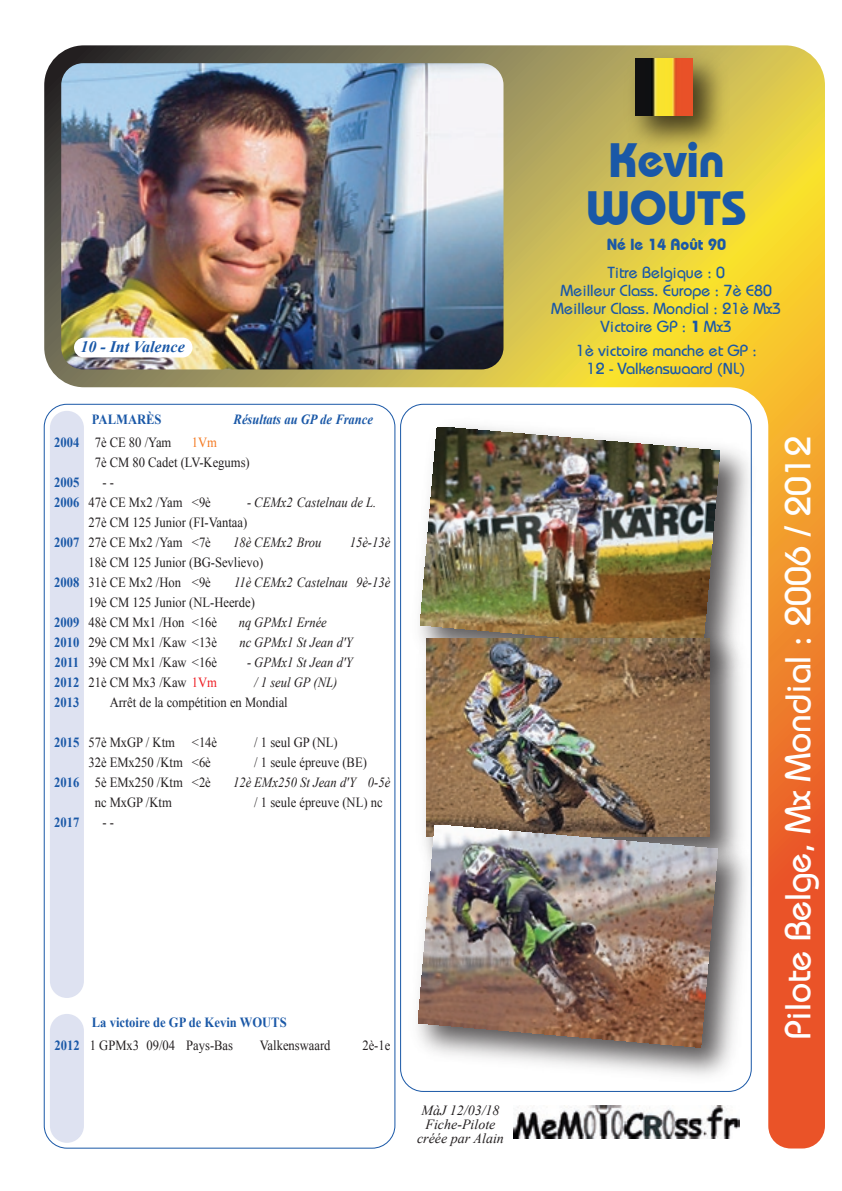
<style>
.page{position:relative;width:842px;height:1191px;background:#fff}
.page>*{position:absolute;margin:0;border:0;box-sizing:border-box;transform-origin:0 0}
.t1{font:700 48px/48px "Bauhaus IT Cby BT";color:#1a58a7;text-align:center}
.t2{font:36px "Bauhaus";color:#fff}
.t3{font:16px/18px "Bauhaus";color:#1a58a7;text-align:center}
.t4{font:italic 700 16px "Times New Roman";color:#1a58a7}
.t5{font:700 16px "Bauhaus IT Cby BT";color:#1a58a7}
.t6{font:14px/20px "Times New Roman";color:#231f20;scale:.9 1}
.t7{font:italic 14px "Times New Roman";color:#231f20;scale:.9 1}
.t8{font:700 14px/20px "Times New Roman";color:#1a58a7;scale:.9 1}
.t9{font:italic 14px/14px "Times New Roman";color:#231f20;text-align:center}
.t10{font:italic 700 14px "Times New Roman";color:#1a58a7;scale:.9 1}
.t11{font:14px "Times New Roman";color:#f47921;scale:.9 1}
.s1{color:#ee1d23}
.s2{font-weight:700;color:#1a58a7}
.s3{font-family:"Bauhaus IT Cby BT";font-weight:700}
</style>
<div class="page">
<img style="left:44px;top:45px;width:781px;height:1103px">
<div style="left:50px;top:1014px;width:34px;height:128px;background:#dee2f1"></div>
<img style="left:618px;top:45px;width:120px;height:116px">
<img style="left:636px;top:59px;width:56px;height:56px">
<svg style="left:74px;top:338px;width:119px;height:19px"></svg>
<p class="t4" style="left:80px;top:336px;width:106px">10 - Int Valence</p>
<p class="t8" style="left:54px;top:432px;width:29px">2004</p>
<p class="t8" style="left:54px;top:472px;width:29px">2005<br>2006</p>
<p class="t8" style="left:54px;top:532px;width:29px">2007</p>
<p class="t8" style="left:54px;top:572px;width:29px">2008</p>
<p class="t8" style="left:54px;top:612px;width:29px;text-align:justify">2009<br>2010<br>2011<br>2012<br>2013</p>
<p class="t8" style="left:54px;top:732px;width:29px">2015</p>
<p class="t8" style="left:54px;top:772px;width:29px">2016</p>
<p class="t8" style="left:54px;top:812px;width:29px">2017</p>
<p class="t8" style="left:92px;top:409px;width:79px">PALMARÈS</p>
<p class="t10" style="left:234px;top:409px;width:157px">Résultats au GP de France</p>
<p class="t6" style="left:95px;top:432px;width:86px">7è CE 80 /Yam</p>
<p class="t11" style="left:192px;top:433px;width:29px">1Vm</p>
<p class="t6" style="left:95px;top:452px;width:174px">7è CM 80 Cadet (LV-Kegums)</p>
<p class="t6" style="left:89px;top:472px;width:137px;text-indent:14px">- -<br>47è CE Mx2 /Yam &lt;9è</p>
<p class="t7" style="left:247px;top:492px;width:145px">- CEMx2 Castelnau de L.</p>
<p class="t6" style="left:89px;top:512px;width:178px">27è CM 125 Junior (FI-Vantaa)<br>27è CE Mx2 /Yam &lt;7è</p>
<p class="t7" style="left:233px;top:532px;width:100px">18è CEMx2 Brou</p>
<p class="t7" style="left:350px;top:532px;width:47px">15è-13è</p>
<p class="t6" style="left:89px;top:552px;width:196px">18è CM 125 Junior (BG-Sevlievo)<br>31è CE Mx2 /Hon &lt;9è</p>
<p class="t7" style="left:234px;top:572px;width:175px">11è CEMx2 Castelnau 9è-13è</p>
<p class="t6" style="left:89px;top:592px;width:186px">19è CM 125 Junior (NL-Heerde)<br>48è CM Mx1 /Hon &lt;16è</p>
<p class="t7" style="left:239px;top:612px;width:99px">nq GPMx1 Ernée</p>
<p class="t6" style="left:89px;top:632px;width:144px">29è CM Mx1 /Kaw &lt;13è</p>
<p class="t7" style="left:240px;top:632px;width:127px">nc GPMx1 St Jean d'Y</p>
<p class="t6" style="left:89px;top:652px;width:144px">39è CM Mx1 /Kaw &lt;16è</p>
<p class="t7" style="left:247px;top:652px;width:119px">- GPMx1 St Jean d'Y</p>
<p class="t6" style="left:89px;top:672px;width:144px">21è CM Mx3 /Kaw <span class="s1">1Vm</span></p>
<p class="t7" style="left:254px;top:672px;width:94px">/ 1 seul GP (NL)</p>
<p class="t6" style="left:110px;top:692px;width:199px">Arrêt de la compétition en Mondial</p>
<p class="t6" style="left:89px;top:732px;width:144px">57è MxGP / Ktm &lt;14è</p>
<p class="t6" style="left:254px;top:732px;width:94px">/ 1 seul GP (NL)</p>
<p class="t6" style="left:89px;top:752px;width:137px">32è EMx250 /Ktm &lt;6è</p>
<p class="t6" style="left:254px;top:752px;width:127px">/ 1 seule épreuve (BE)</p>
<p class="t6" style="left:95px;top:772px;width:130px">5è EMx250 /Ktm &lt;2è</p>
<p class="t7" style="left:233px;top:772px;width:176px">12è EMx250 St Jean d'Y 0-5è</p>
<p class="t6" style="left:95px;top:792px;width:87px">nc MxGP /Ktm</p>
<p class="t6" style="left:254px;top:792px;width:144px">/ 1 seule épreuve (NL) nc</p>
<p class="t6" style="left:103px;top:812px;width:14px">- -</p>
<p class="t8" style="left:92px;top:1012px;width:218px">La victoire de GP de Kevin WOUTS</p>
<p class="t6" style="left:55px;top:1035px;width:200px"><span class="s2">2012</span> 1 GPMx3 09/04 Pays-Bas</p>
<p class="t6" style="left:260px;top:1035px;width:80px">Valkenswaard</p>
<p class="t6" style="left:362px;top:1035px;width:33px">2è-1e</p>
<p class="t9" style="left:417px;top:1103px;width:88px">MàJ 12/03/18<br>Fiche-Pilote créée par Alain</p>
<h1 class="t1" style="left:586px;top:135px;width:162px">Kevin<br>WOUTS</h1>
<p class="t5" style="left:607px;top:235px;width:121px">Né le 14 Août 90</p>
<p class="t3" style="left:552px;top:263px;width:231px">Titre Belgique : 0<br>Meilleur Class. Europe : 7è E80<br>Meilleur Class. Mondial : 21è Mx3<br>Victoire GP : <span class="s3">1</span> Mx3</p>
<p class="t3" style="left:576px;top:341px;width:182px">1è victoire manche et GP :<br>12 - Valkenswaard (NL)</p>
<h2 class="t2" style="left:776px;top:1039px;width:605px;rotate:-90deg">Pilote Belge, Mx Mondial : 2006 / 2012</h2>
</div>
